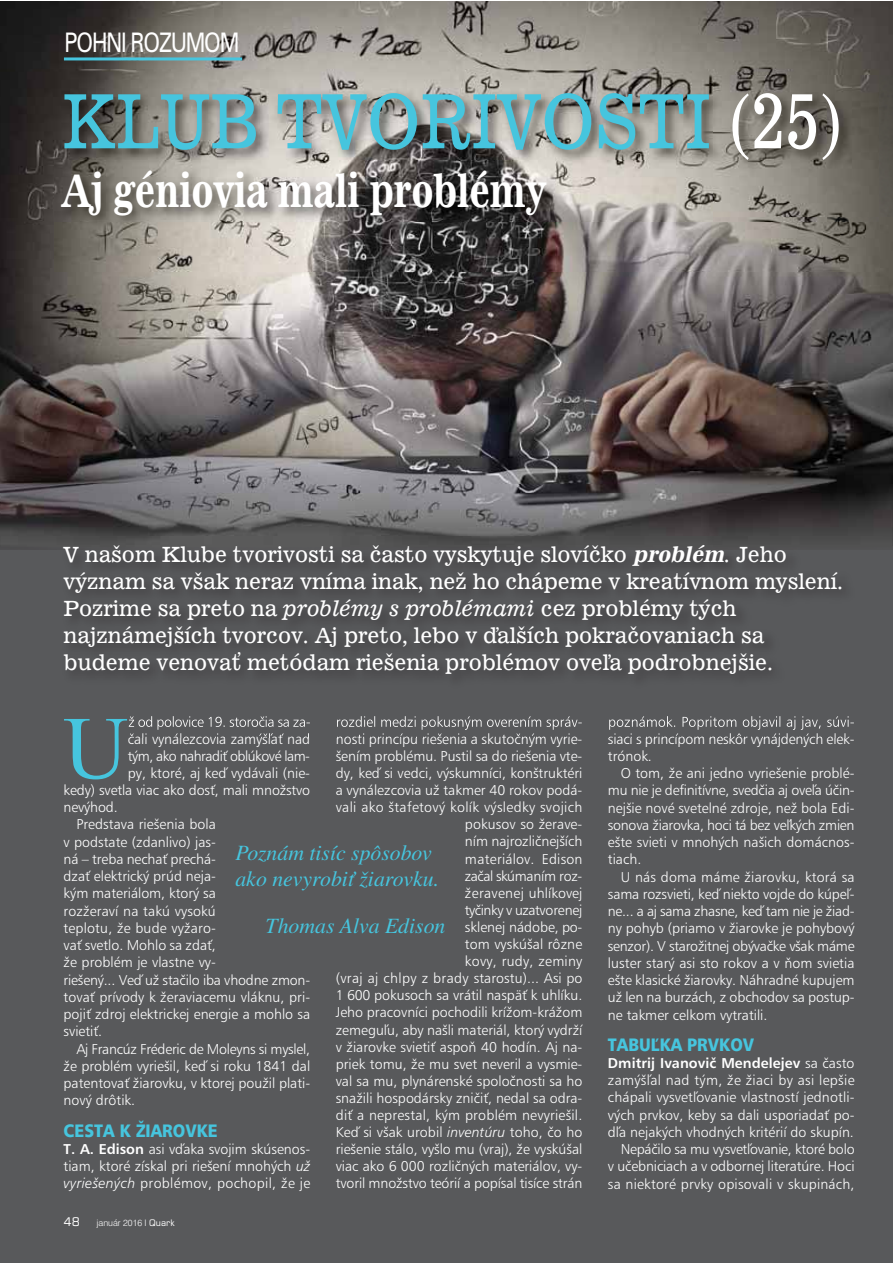
<style>
.page{position:relative;width:893px;height:1263px;background:#fff}
.page>*{position:absolute;margin:0;border:0;box-sizing:border-box;transform-origin:0 0}
.t1{font:89.25px "Times New Roman";color:#46c5de}
.t2{font:75px "News 701 AT";color:#46c5de;scale:.8 1}
.t3{font:45px "News 701 AT Bold";color:#fff;scale:.8 1}
.t4{font:27px "Zurich AT";letter-spacing:-.05em;color:#fff;scale:.8 1}
.t5{font:italic 21.75px/26.2px "Nimbus Roman No 9 LOT";color:#46c5de}
.t6{font:21px/27px "News 701 AT";color:#fff}
.t7{font:18px "Humanist 777 AT Black";color:#46c5de;scale:.9 1}
.t8{font:14.25px/17.1px "Humanist 777 AT Light";color:#fff;text-align:justify}
.t9{font:14.25px "Humanist 777 AT Bold";letter-spacing:.005em;color:#fff}
.t10{font:14.25px "Humanist 777 AT Light";letter-spacing:-.035em;color:#fff}
.t11{font:12px "Square 721 AT";color:#fff}
.t12{font:9px "Swiss 721 AT Light";color:#fff}
.s1{color:#fff}
.s2{font-family:"News 701 AT Bold";font-style:italic}
.s3{font-family:"News 701 AT Italic"}
.s4{font-style:italic}
.s5{font-family:"Humanist 777 AT Bold"}
.s6{font-family:"Humanist 777 AT Light"}
.s7{font-family:"Square 721 AT"}
</style>
<div class="page">
<div style="left:0;top:547px;width:892px;height:716px;background:#58595b"></div>
<img style="left:0;top:2px;width:892px;height:491px">
<img style="left:0;top:493px;width:892px;height:54px">
<hr style="left:64px;top:57px;width:178px;height:3px;background:#46c5de">
<img style="left:0;top:72px;width:826px;height:150px">
<img style="left:54px;top:222px;width:824px;height:49px">
<img style="left:713px;top:216px;width:165px;height:6px">
<img style="left:54px;top:160px;width:659px;height:62px">
<img style="left:48px;top:537px;width:834px;height:201px">
<img style="left:64px;top:719px;width:63px;height:19px">
<img style="left:129px;top:716px;width:122px;height:14px">
<img style="left:129px;top:733px;width:114px;height:5px">
<img style="left:337px;top:716px;width:126px;height:14px">
<img style="left:337px;top:733px;width:105px;height:5px">
<img style="left:609px;top:716px;width:124px;height:14px">
<img style="left:609px;top:733px;width:106px;height:5px">
<img style="left:713px;top:75px;width:179px;height:141px">
<h3 class="t4" style="left:64px;top:33px;width:220px">POHNI ROZUMOM</h3>
<h2 class="t2" style="left:62px;top:92px;width:983px">KLUB TVORIVOSTI <span class="s1">(25)</span></h2>
<h3 class="t3" style="left:62px;top:173px;width:607px">Aj géniovia mali problémy</h3>
<p class="t6" style="left:64px;top:542px;width:781px">V našom Klube tvorivosti sa často vyskytuje slovíčko <span class="s2">problém</span>. Jeho význam sa však neraz vníma inak, než ho chápeme v kreatívnom myslení.<br>Pozrime sa preto na <span class="s3">problémy s problémami</span> cez problémy tých najznámejších tvorcov. Aj preto, lebo v ďalších pokračovaniach sa budeme venovať metódam riešenia problémov oveľa podrobnejšie.</p>
<h1 class="t1" style="left:64px;top:695px;width:66px">U</h1>
<p class="t8" style="left:336px;top:732px;width:248px;text-align:right">nosti princípu riešenia a skutočným vyrie&shy;šením problému. Pustil sa do riešenia vte&shy;dy, keď si vedci, výskumníci, konštruktéri a vynálezcovia už takmer 40 rokov podá&shy;vali ako štafetový kolík výsledky svojich pokusov so žerave-<br>ním najrozličnejších<br>materiálov. Edison<br>začal skúmaním roz-<br>žeravenej uhlíkovej<br>tyčinky v uzatvorenej<br>sklenej nádobe, po-<br>tom vyskúšal rôzne<br>kovy, rudy, zeminy<br>(vraj aj chlpy z brady starostu)... Asi po 1 600 pokusoch sa vrátil naspäť k uhlíku.<br>Jeho pracovníci pochodili krížom-krážom zemeguľu, aby našli materiál, ktorý vydrží v žiarovke svietiť aspoň 40 hodín. Aj na&shy;priek tomu, že mu svet neveril a vysmie&shy;val sa mu, plynárenské spoločnosti sa ho snažili hospodársky zničiť, nedal sa odra&shy;diť a neprestal, kým problém nevyriešil.<br>Keď si však urobil <span class="s4">inventúru</span> toho, čo ho riešenie stálo, vyšlo mu (vraj), že vyskúšal viac ako 6 000 rozličných materiálov, vy&shy;tvoril množstvo teórií a popísal tisíce strán</p>
<p class="t8" style="left:608px;top:732px;width:248px">siaci s princípom neskôr vynájdených elek&shy;trónok.</p>
<p class="t8" style="left:128px;top:732px;width:184px">čali vynálezcovia zamýšľať nad</p>
<p class="t10" style="left:128px;top:750px;width:184px">tým, ako nahradiť oblúkové lam-</p>
<p class="t8" style="left:128px;top:766px;width:184px">py, ktoré, aj keď vydávali (nie-</p>
<p class="t8" style="left:64px;top:783px;width:248px">kedy) svetla viac ako dosť, mali množstvo</p>
<p class="t8" style="left:64px;top:800px;width:56px">nevýhod.</p>
<p class="t8" style="left:76px;top:817px;width:141px">Predstava riešenia bola</p>
<p class="t8" style="left:64px;top:834px;width:154px">v podstate (zdanlivo) jas-</p>
<p class="t8" style="left:64px;top:852px;width:154px">ná – treba nechať prechá-</p>
<p class="t8" style="left:64px;top:869px;width:154px">dzať elektrický prúd neja-</p>
<p class="t8" style="left:64px;top:886px;width:154px">kým materiálom, ktorý sa</p>
<p class="t8" style="left:64px;top:903px;width:154px">rozžeraví na takú vysokú</p>
<p class="t8" style="left:64px;top:921px;width:154px">teplotu, že bude vyžaro-</p>
<p class="t8" style="left:64px;top:938px;width:154px">vať svetlo. Mohlo sa zdať,</p>
<p class="t8" style="left:64px;top:955px;width:154px">že problém je vlastne vy-</p>
<p class="t8" style="left:64px;top:972px;width:248px">riešený... Veď už stačilo iba vhodne zmon-</p>
<p class="t8" style="left:64px;top:990px;width:248px">tovať prívody k žeraviacemu vláknu, pri-</p>
<p class="t8" style="left:64px;top:1007px;width:248px">pojiť zdroj elektrickej energie a mohlo sa</p>
<p class="t8" style="left:64px;top:1024px;width:40px">svietiť.</p>
<p class="t8" style="left:76px;top:1041px;width:235px">Aj Francúz Fréderic de Moleyns si myslel,</p>
<p class="t8" style="left:64px;top:1059px;width:248px">že problém vyriešil, keď si roku 1841 dal</p>
<p class="t8" style="left:64px;top:1076px;width:248px">patentovať žiarovku, v ktorej použil plati-</p>
<p class="t8" style="left:64px;top:1093px;width:73px">nový drôtik.</p>
<p class="t7" style="left:64px;top:1123px;width:173px">CESTA K ŽIAROVKE</p>
<p class="t8" style="left:64px;top:1141px;width:248px"><span class="s5">T. A. Edison</span> asi vďaka svojim skúsenos&shy;tiam, ktoré získal pri riešení mnohých <span class="s4">už vyriešených</span> problémov, pochopil, že je</p>
<p class="t8" style="left:608px;top:766px;width:248px;text-indent:13px">O tom, že ani jedno vyriešenie problé&shy;mu nie je definitívne, svedčia aj oveľa účin&shy;nejšie nové svetelné zdroje, než bola Edi&shy;sonova žiarovka, hoci tá bez veľkých zmien ešte svieti v mnohých našich domácnos&shy;tiach.</p>
<p class="t8" style="left:608px;top:869px;width:248px;text-indent:13px">U nás doma máme žiarovku, ktorá sa sama rozsvieti, keď niekto vojde do kúpeľ&shy;ne... a aj sama zhasne, keď tam nie je žiad&shy;ny pohyb (priamo v žiarovke je pohybový senzor). V starožitnej obývačke však máme luster starý asi sto rokov a v ňom svietia ešte klasické žiarovky. Náhradné kupujem už len na burzách, z obchodov sa postup&shy;ne takmer celkom vytratili.</p>
<p class="t7" style="left:608px;top:1037px;width:164px">TABUĽKA PRVKOV</p>
<p class="t9" style="left:608px;top:1057px;width:248px">Dmitrij Ivanovič Mendelejev <span class="s6">sa často</span></p>
<p class="t8" style="left:608px;top:1073px;width:248px;text-align:right">zamýšľal nad tým, že žiaci by asi lepšie chápali vysvetľovanie vlastností jednotli&shy;vých prvkov, keby sa dali usporiadať po&shy;dľa nejakých vhodných kritérií do skupín.<br>Nepáčilo sa mu vysvetľovanie, ktoré bolo<br>v učebniciach a v odbornej literatúre. Hoci sa niektoré prvky opisovali v skupinách,</p>
<h3 class="t5" style="left:235px;top:842px;width:205px">Poznám tisíc spôsobov ako nevyrobiť žiarovku.</h3>
<h3 class="t5" style="left:266px;top:915px;width:181px">Thomas Alva Edison</h3>
<p class="t11" style="left:64px;top:1218px;width:18px">48</p>
<p class="t12" style="left:97px;top:1218px;width:80px">január 2016 I <span class="s7">Quark</span></p>
</div>
